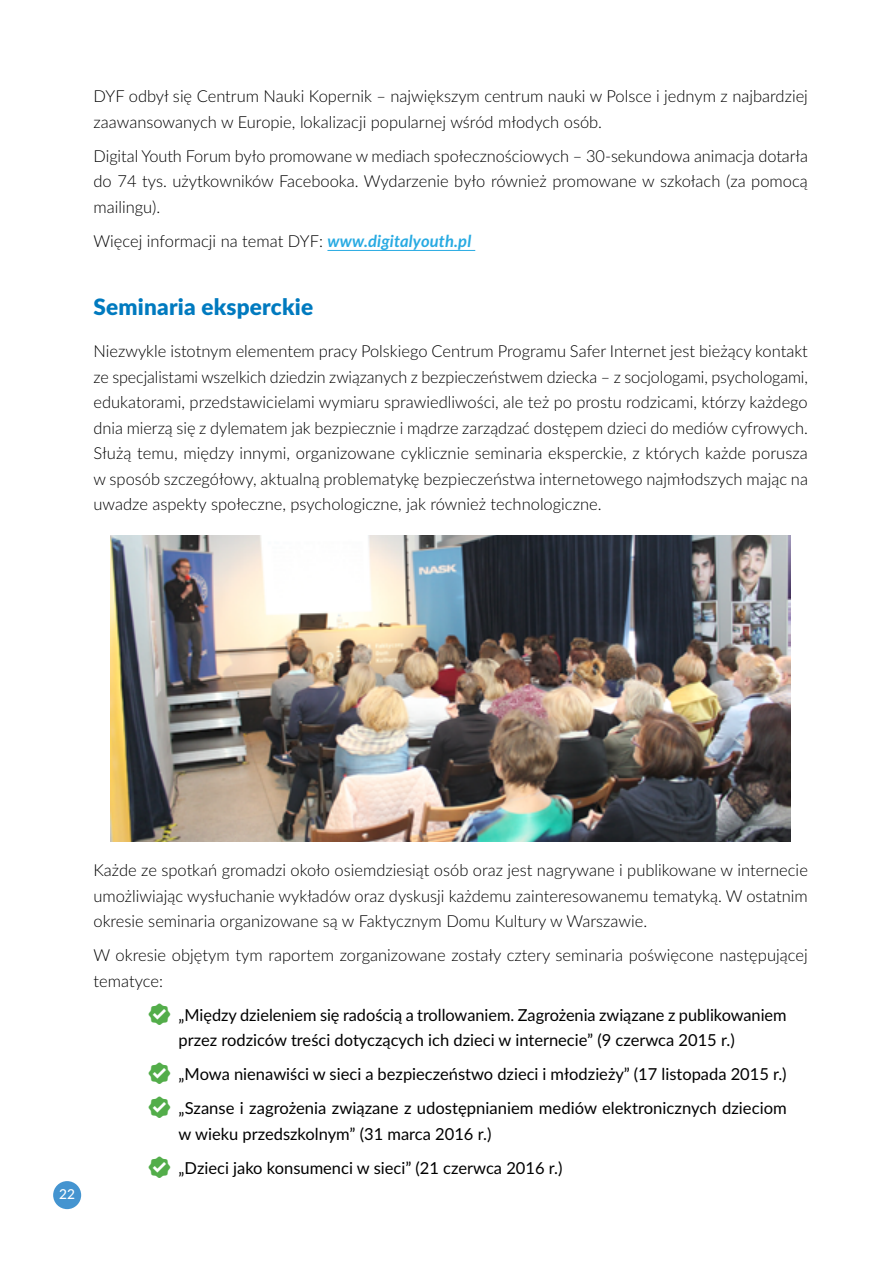
<style>
.page{position:relative;width:893px;height:1263px;background:#fff}
.page>*{position:absolute;margin:0;border:0;box-sizing:border-box;transform-origin:0 0}
.t1{font:900 22.5px "Lato Latin";letter-spacing:.01em;color:#007abf}
.t2{font:300 16.5px/25.5px "Lato Latin";color:#000;text-align:justify}
.t3{font:16.5px/34px "Lato Latin";color:#000}
.t4{font:500 13.65px "Lato Latin";color:#fff}
.s1{font-weight:700;font-style:italic;color:#28aae2}
</style>
<div class="page">
<div style="left:53px;top:1181px;width:28px;height:28px;background:#4494d0;border-radius:50%"></div>
<hr style="left:327px;top:250px;width:148px;height:1px;background:#28aae2">
<img style="left:111px;top:536px;width:680px;height:306px">
<p class="t2" style="left:94px;top:83px;width:716px">DYF odbył się Centrum Nauki Kopernik – największym centrum nauki w Polsce i jednym z najbardziej zaawansowanych w Europie, lokalizacji popularnej wśród młodych osób.</p>
<p class="t2" style="left:94px;top:143px;width:716px">Digital Youth Forum było promowane w mediach społecznościowych – 30-sekundowa animacja dotarła do 74 tys. użytkowników Facebooka. Wydarzenie było również promowane w szkołach (za pomocą mailingu).</p>
<p class="t2" style="left:94px;top:228px;width:379px">Więcej informacji na temat DYF: <span class="s1">www.digitalyouth.pl</span></p>
<h1 class="t1" style="left:94px;top:293px;width:221px">Seminaria eksperckie</h1>
<p class="t2" style="left:94px;top:338px;width:716px">Niezwykle istotnym elementem pracy Polskiego Centrum Programu Safer Internet jest bieżący kontakt ze specjalistami wszelkich dziedzin związanych z bezpieczeństwem dziecka – z socjologami, psychologami, edukatorami, przedstawicielami wymiaru sprawiedliwości, ale też po prostu rodzicami, którzy każdego dnia mierzą się z dylematem jak bezpiecznie i mądrze zarządzać dostępem dzieci do mediów cyfrowych.<br>Służą temu, między innymi, organizowane cyklicznie seminaria eksperckie, z których każde porusza w sposób szczegółowy, aktualną problematykę bezpieczeństwa internetowego najmłodszych mając na uwadze aspekty społeczne, psychologiczne, jak również technologiczne.</p>
<p class="t4" style="left:59px;top:1186px;width:17px">22</p>
<p class="t2" style="left:94px;top:857px;width:716px">Każde ze spotkań gromadzi około osiemdziesiąt osób oraz jest nagrywane i publikowane w internecie umożliwiając wysłuchanie wykładów oraz dyskusji każdemu zainteresowanemu tematyką. W ostatnim okresie seminaria organizowane są w Faktycznym Domu Kultury w Warszawie.</p>
<p class="t2" style="left:94px;top:942px;width:716px">W okresie objętym tym raportem zorganizowane zostały cztery seminaria poświęcone następującej tematyce:</p>
<p class="t3" style="left:179px;top:1002px;width:610px;line-height:25.5px">„Między dzieleniem się radością a trollowaniem. Zagrożenia związane z publikowaniem przez rodziców treści dotyczących ich dzieci w internecie” (9 czerwca 2015 r.)</p>
<p class="t3" style="left:179px;top:1057px;width:610px">„Mowa nienawiści w sieci a bezpieczeństwo dzieci i młodzieży” (17 listopada 2015 r.) „Szanse i zagrożenia związane z udostępnianiem mediów elektronicznych dzieciom</p>
<p class="t3" style="left:179px;top:1116px;width:385px">w wieku przedszkolnym” (31 marca 2016 r.)<br>„Dzieci jako konsumenci w sieci” (21 czerwca 2016 r.)</p>
</div>
